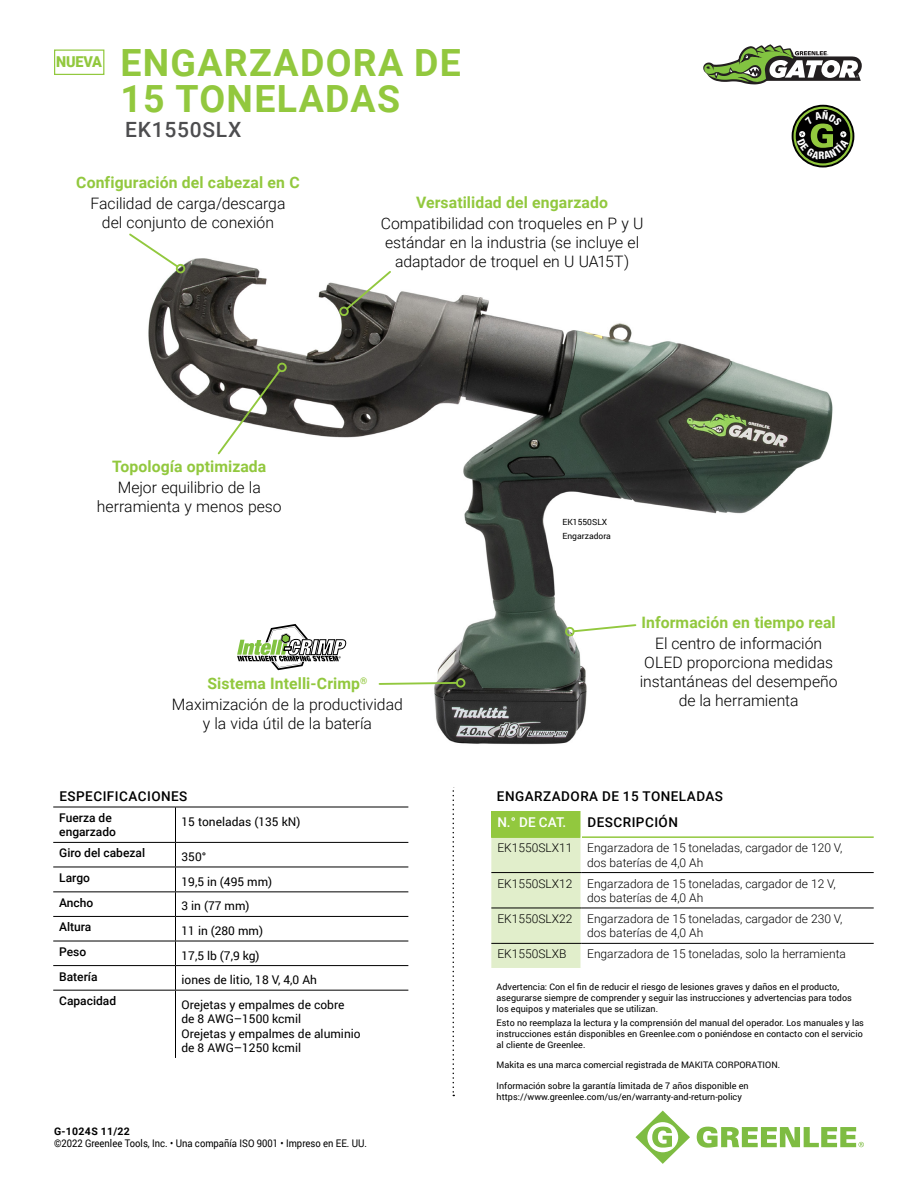
<style>
.page{position:relative;width:918px;height:1188px;background:#fff}
.page>*{position:absolute;margin:0;border:0;box-sizing:border-box;transform-origin:0 0}
.t1{font:700 37.5px/36px "Roboto";letter-spacing:.035em;color:#92c83e}
.t2{font:500 21px "Roboto";letter-spacing:.035em;color:#4d4d4f}
.t3{font:300 15.75px/18.9px "Roboto";color:#000;text-align:center}
.t4{font:700 15.75px "Roboto";letter-spacing:.005em;color:#92c83e}
.t5{font:900 15px "Roboto";letter-spacing:-.01em;color:#92c83e;scale:.96 1}
.t6{font:500 13.5px "Roboto";letter-spacing:.035em;color:#000}
.t7{font:500 13.5px "Roboto";color:#fff}
.t8{font:300 12px/14.4px "Roboto";color:#000}
.t9{font:12px/14.4px "Roboto";color:#000}
.t10{font:500 12px/14.4px "Roboto";color:#000}
.t11{font:10.5px "Roboto";color:#000;scale:.9 1}
.t12{font:700 10.5px "Roboto";letter-spacing:.035em;color:#000}
.t13{font:9px/10.8px "Roboto";color:#000}
.t14{font:8.55px/14.4px "Roboto";color:#000}
.s1{font-weight:700;color:#92c83e}
</style>
<div class="page">
<hr style="left:582px;top:836px;width:292px;height:2px;background:#92c83e">
<svg style="left:491px;top:811px;width:91px;height:157px;background:#d2e6b2"></svg>
<hr style="left:491px;top:872px;width:90px;height:1px;background:#000">
<hr style="left:581px;top:872px;width:293px;height:1px;background:#000">
<hr style="left:491px;top:908px;width:90px;height:1px;background:#000">
<hr style="left:581px;top:908px;width:293px;height:1px;background:#000">
<hr style="left:491px;top:943px;width:90px;height:1px;background:#000">
<hr style="left:581px;top:943px;width:293px;height:1px;background:#000">
<hr style="left:53px;top:807px;width:122px;height:1px;background:#000">
<hr style="left:176px;top:807px;width:232px;height:1px;background:#000">
<hr style="left:175px;top:807px;width:1px;height:35px;background:#000">
<hr style="left:53px;top:842px;width:122px;height:1px;background:#000">
<hr style="left:176px;top:842px;width:232px;height:1px;background:#000">
<hr style="left:53px;top:867px;width:122px;height:1px;background:#000">
<hr style="left:176px;top:867px;width:232px;height:1px;background:#000">
<hr style="left:53px;top:891px;width:122px;height:1px;background:#000">
<hr style="left:176px;top:891px;width:232px;height:1px;background:#000">
<hr style="left:53px;top:916px;width:122px;height:1px;background:#000">
<hr style="left:176px;top:916px;width:232px;height:1px;background:#000">
<hr style="left:53px;top:941px;width:122px;height:1px;background:#000">
<hr style="left:176px;top:941px;width:232px;height:1px;background:#000">
<svg style="left:175px;top:843px;width:1px;height:147px"></svg>
<hr style="left:175px;top:991px;width:1px;height:67px;background:#000">
<hr style="left:53px;top:965px;width:122px;height:1px;background:#000">
<hr style="left:176px;top:965px;width:232px;height:1px;background:#000">
<hr style="left:53px;top:990px;width:122px;height:1px;background:#000">
<hr style="left:176px;top:990px;width:232px;height:1px;background:#000">
<svg style="left:453px;top:787px;width:1px;height:309px"></svg>
<svg style="left:703px;top:44px;width:159px;height:40px"></svg>
<svg style="left:792px;top:105px;width:63px;height:63px"></svg>
<svg style="left:793px;top:107px;width:60px;height:59px"></svg>
<div style="left:796px;top:109px;width:54px;height:54px;background:#000;border-radius:50%"></div>
<img style="left:148px;top:258px;width:685px;height:487px">
<svg style="left:129px;top:233px;width:51px;height:36px"></svg>
<div style="left:176px;top:264px;width:10px;height:10px;border:2px solid #92c83e;border-radius:50%"></div>
<svg style="left:378px;top:681px;width:78px;height:5px"></svg>
<div style="left:456px;top:678px;width:10px;height:10px;border:2px solid #92c83e;border-radius:3px"></div>
<svg style="left:216px;top:368px;width:66px;height:88px"></svg>
<div style="left:277px;top:362px;width:10px;height:10px;border:2px solid #92c83e;border-radius:50%"></div>
<svg style="left:563px;top:623px;width:74px;height:16px"></svg>
<svg style="left:340px;top:269px;width:53px;height:48px"></svg>
<svg style="left:236px;top:624px;width:111px;height:46px"></svg>
<svg style="left:635px;top:1111px;width:55px;height:53px"></svg>
<svg style="left:697px;top:1127px;width:167px;height:21px"></svg>
<div style="left:54px;top:49px;width:50px;height:26px;border:1px solid #92c83e"></div>
<svg style="left:797px;top:110px;width:52px;height:49px"></svg>
<h3 class="t5" style="left:56px;top:52px;width:49px">NUEVA</h3>
<h1 class="t1" style="left:120px;top:43px;width:342px">ENGARZADORA DE<br>15 TONELADAS</h1>
<h2 class="t2" style="left:125px;top:115px;width:118px">EK1550SLX</h2>
<h3 class="t4" style="left:76px;top:171px;width:225px">Configuración del cabezal en C</h3>
<h3 class="t3" style="left:90px;top:194px;width:196px">Facilidad de carga/descarga del conjunto de conexión</h3>
<h3 class="t4" style="left:112px;top:455px;width:156px">Topología optimizada</h3>
<h3 class="t3" style="left:97px;top:477px;width:186px">Mejor equilibrio de la herramienta y menos peso</h3>
<h3 class="t4" style="left:416px;top:191px;width:193px">Versatilidad del engarzado</h3>
<h3 class="t3" style="left:381px;top:214px;width:264px">Compatibilidad con troqueles en P y U estándar en la industria (se incluye el adaptador de troquel en U UA15T)</h3>
<p class="t14" style="left:562px;top:514px;width:50px">EK1550SLX<br>Engarzadora</p>
<h3 class="t3" style="left:172px;top:672px;width:232px;line-height:21.3px"><span class="s1">Sistema Intelli-Crimp</span><sup>®<br></sup>Maximización de la productividad</h3>
<h3 class="t3" style="left:203px;top:714px;width:171px">y la vida útil de la batería</h3>
<h3 class="t6" style="left:59px;top:787px;width:129px">ESPECIFICACIONES</h3>
<h3 class="t10" style="left:59px;top:810px;width:58px">Fuerza de engarzado</h3>
<h3 class="t9" style="left:182px;top:814px;width:120px">15 toneladas (135 kN)</h3>
<h3 class="t10" style="left:59px;top:845px;width:87px">Giro del cabezal</h3>
<h3 class="t9" style="left:182px;top:849px;width:26px">350°</h3>
<h3 class="t10" style="left:59px;top:870px;width:32px">Largo</h3>
<h3 class="t9" style="left:182px;top:874px;width:92px">19,5 in (495 mm)</h3>
<h3 class="t10" style="left:59px;top:895px;width:36px">Ancho</h3>
<h3 class="t9" style="left:182px;top:899px;width:70px">3 in (77 mm)</h3>
<h3 class="t10" style="left:59px;top:920px;width:34px">Altura</h3>
<h3 class="t9" style="left:182px;top:923px;width:83px">11 in (280 mm)</h3>
<h3 class="t10" style="left:59px;top:944px;width:29px">Peso</h3>
<h3 class="t9" style="left:182px;top:948px;width:80px">17,5 lb (7,9 kg)</h3>
<h3 class="t10" style="left:59px;top:969px;width:40px">Batería</h3>
<h3 class="t9" style="left:182px;top:972px;width:137px">iones de litio, 18 V, 4,0 Ah</h3>
<h3 class="t10" style="left:59px;top:993px;width:58px">Capacidad</h3>
<h3 class="t9" style="left:182px;top:997px;width:181px">Orejetas y empalmes de cobre<br>de 8 AWG–1500 kcmil<br>Orejetas y empalmes de aluminio de 8 AWG–1250 kcmil</h3>
<p class="t12" style="left:54px;top:1124px;width:77px">G-1024S 11/22</p>
<p class="t11" style="left:54px;top:1136px;width:349px">©2022 Greenlee Tools, Inc. • Una compañía ISO 9001 • Impreso en EE. UU.</p>
<h3 class="t4" style="left:642px;top:611px;width:196px">Información en tiempo real</h3>
<h3 class="t3" style="left:640px;top:633px;width:200px">El centro de información<br>OLED proporciona medidas instantáneas del desempeño de la herramienta</h3>
<h3 class="t6" style="left:497px;top:787px;width:228px">ENGARZADORA DE 15 TONELADAS</h3>
<h3 class="t7" style="left:497px;top:813px;width:70px">N.° DE CAT.</h3>
<h3 class="t6" style="left:587px;top:813px;width:92px">DESCRIPCIÓN</h3>
<h3 class="t8" style="left:587px;top:840px;width:257px;text-indent:-90px">EK1550SLX11 Engarzadora de 15 toneladas, cargador de 120 V, dos baterías de 4,0 Ah</h3>
<h3 class="t8" style="left:587px;top:876px;width:250px;text-indent:-90px">EK1550SLX12 Engarzadora de 15 toneladas, cargador de 12 V, dos baterías de 4,0 Ah</h3>
<h3 class="t8" style="left:587px;top:911px;width:257px;text-indent:-90px">EK1550SLX22 Engarzadora de 15 toneladas, cargador de 230 V, dos baterías de 4,0 Ah</h3>
<h3 class="t8" style="left:497px;top:946px;width:71px">EK1550SLXB</h3>
<h3 class="t8" style="left:587px;top:946px;width:260px">Engarzadora de 15 toneladas, solo la herramienta</h3>
<p class="t13" style="left:497px;top:981px;width:357px">Advertencia: Con el fin de reducir el riesgo de lesiones graves y daños en el producto, asegurarse siempre de comprender y seguir las instrucciones y advertencias para todos los equipos y materiales que se utilizan.</p>
<p class="t13" style="left:497px;top:1017px;width:369px">Esto no reemplaza la lectura y la comprensión del manual del operador. Los manuales y las instrucciones están disponibles en Greenlee.com o poniéndose en contacto con el servicio al cliente de Greenlee.</p>
<p class="t13" style="left:497px;top:1059px;width:285px">Makita es una marca comercial registrada de MAKITA CORPORATION.</p>
<p class="t13" style="left:497px;top:1080px;width:253px">Información sobre la garantía limitada de 7 años disponible en https://www.greenlee.com/us/en/warranty-and-return-policy</p>
</div>
